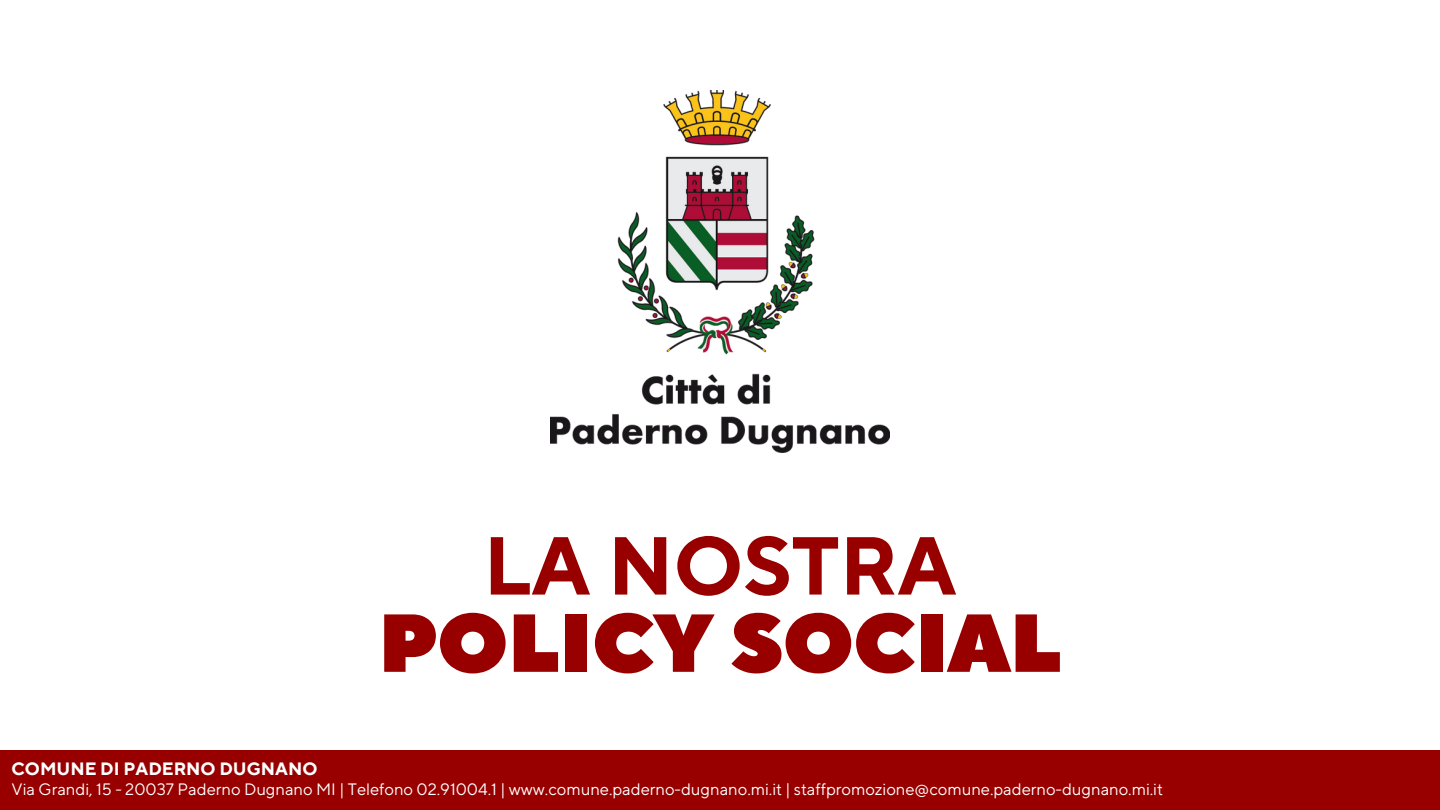
<style>
.page{position:relative;width:1440px;height:810px;background:#fff}
.page>*{position:absolute;margin:0;border:0;box-sizing:border-box;transform-origin:0 0}
.t1{font:900 82px "TT Norms Pro";color:#980000}
.t2{font:700 82px "TT Norms Pro";color:#980000}
.t3{font:700 17.8px "TT Norms Pro";color:#fff}
.t4{font:16.5px "TT Norms Pro";color:#fff}
</style>
<div class="page">
<div style="left:0;top:750px;width:1440px;height:60px;background:#980000"></div>
<img style="left:550px;top:91px;width:339px;height:362px">
<p class="t2" style="left:483px;top:517px;width:475px">LA NOSTRA</p>
<p class="t1" style="left:378px;top:594px;width:685px">POLICY SOCIAL</p>
<p class="t3" style="left:12px;top:758px;width:307px">COMUNE DI PADERNO DUGNANO</p>
<p class="t4" style="left:12px;top:780px;width:1153px">Via Grandi, 15 - 20037 Paderno Dugnano MI | Telefono 02.91004.1 | www.comune.paderno-dugnano.mi.it | staffpromozione@comune.paderno-dugnano.mi.it</p>
</div>
